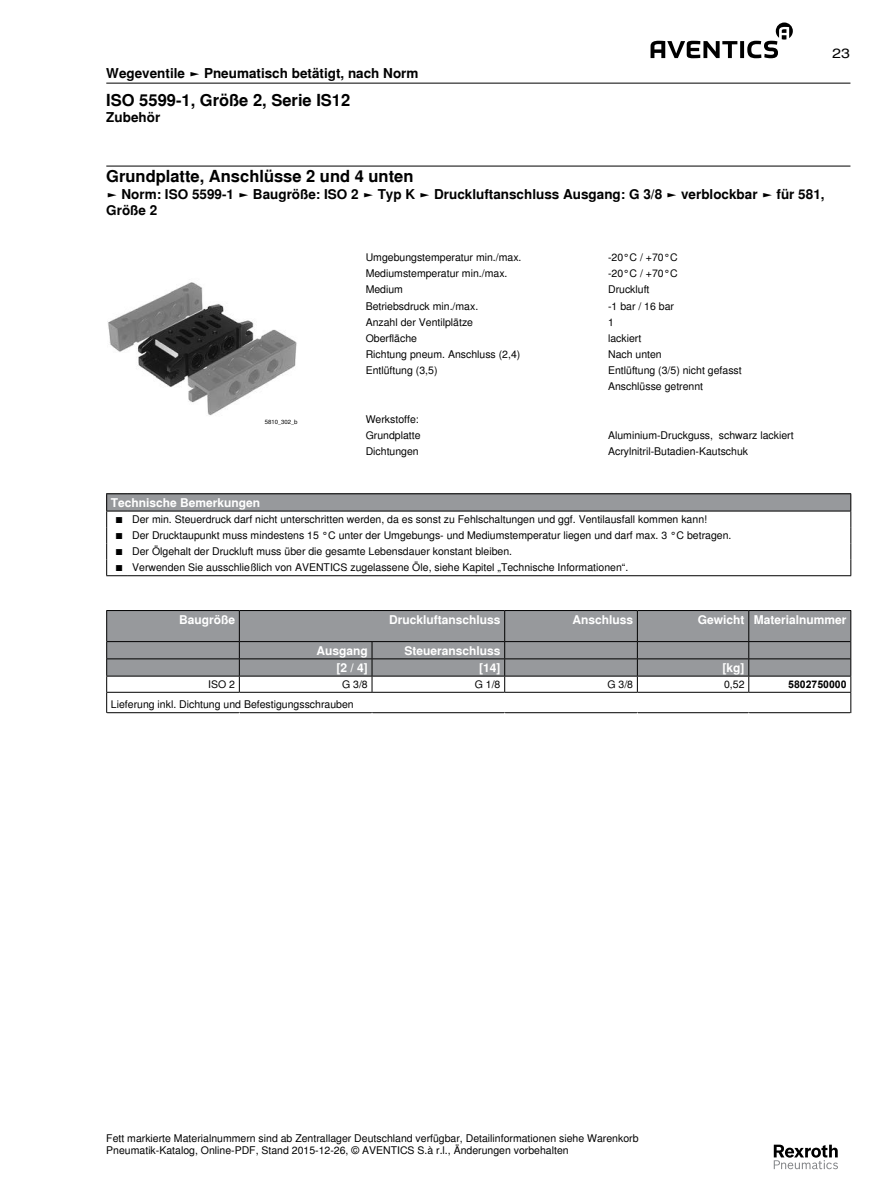
<style>
.page{position:relative;width:893px;height:1191px;background:#fff}
.page>*{position:absolute;margin:0;border:0;box-sizing:border-box;transform-origin:0 0}
.t1{font:700 16.5px "Nimbus Sans Global";color:#000}
.t2{font:700 13.5px/16.5px "Nimbus Sans Global";color:#000}
.t3{font:13.5px "Nimbus Sans Global";color:#000;scale:1.2 1}
.t4{font:700 12px "Nimbus Sans Global";color:#fff}
.t5{font:10.5px/16.2px "Nimbus Sans Global";color:#000}
.t6{font:700 10.5px "Arial";color:#000}
.t7{font:6px "Nimbus Sans Global";color:#000}
</style>
<div class="page">
<svg style="left:650px;top:23px;width:143px;height:35px"></svg>
<svg style="left:774px;top:1144px;width:64px;height:25px"></svg>
<hr style="left:106px;top:83px;width:744px;height:1px;background:#000">
<hr style="left:106px;top:166px;width:744px;height:1px;background:#000">
<img style="left:107px;top:282px;width:190px;height:134px">
<div style="left:107px;top:494px;width:744px;height:17px;background:#97999c"></div>
<hr style="left:128px;top:493px;width:723px;height:1px;background:#000">
<hr style="left:128px;top:511px;width:723px;height:1px;background:#000">
<svg style="left:850px;top:494px;width:1px;height:81px"></svg>
<svg style="left:106px;top:493px;width:22px;height:83px"></svg>
<hr style="left:128px;top:575px;width:723px;height:1px;background:#000">
<div style="left:107px;top:611px;width:743px;height:65px;background:#97999c"></div>
<hr style="left:106px;top:610px;width:133px;height:1px;background:#000">
<hr style="left:106px;top:611px;width:1px;height:30px;background:#000">
<hr style="left:239px;top:610px;width:133px;height:1px;background:#000">
<hr style="left:372px;top:610px;width:133px;height:1px;background:#000">
<hr style="left:505px;top:610px;width:132px;height:1px;background:#000">
<hr style="left:637px;top:610px;width:112px;height:1px;background:#000">
<hr style="left:749px;top:610px;width:102px;height:1px;background:#000">
<hr style="left:850px;top:611px;width:1px;height:30px;background:#000">
<hr style="left:106px;top:676px;width:133px;height:1px;background:#000">
<hr style="left:239px;top:676px;width:133px;height:1px;background:#000">
<hr style="left:372px;top:676px;width:133px;height:1px;background:#000">
<hr style="left:505px;top:676px;width:132px;height:1px;background:#000">
<hr style="left:637px;top:676px;width:112px;height:1px;background:#000">
<hr style="left:749px;top:676px;width:102px;height:1px;background:#000">
<hr style="left:106px;top:692px;width:133px;height:1px;background:#000">
<hr style="left:239px;top:692px;width:133px;height:1px;background:#000">
<hr style="left:372px;top:692px;width:133px;height:1px;background:#000">
<hr style="left:505px;top:692px;width:132px;height:1px;background:#000">
<hr style="left:637px;top:692px;width:112px;height:1px;background:#000">
<hr style="left:749px;top:692px;width:102px;height:1px;background:#000">
<hr style="left:239px;top:611px;width:1px;height:30px;background:#000">
<hr style="left:504px;top:611px;width:1px;height:30px;background:#000">
<hr style="left:637px;top:611px;width:1px;height:30px;background:#000">
<hr style="left:748px;top:611px;width:1px;height:30px;background:#000">
<hr style="left:107px;top:641px;width:132px;height:1px;background:#000">
<hr style="left:239px;top:641px;width:133px;height:1px;background:#000">
<hr style="left:372px;top:641px;width:133px;height:1px;background:#000">
<hr style="left:505px;top:641px;width:132px;height:1px;background:#000">
<hr style="left:637px;top:641px;width:112px;height:1px;background:#000">
<hr style="left:749px;top:641px;width:101px;height:1px;background:#000">
<hr style="left:107px;top:658px;width:132px;height:1px;background:#000">
<hr style="left:239px;top:658px;width:133px;height:1px;background:#000">
<svg style="left:239px;top:642px;width:1px;height:50px"></svg>
<hr style="left:372px;top:658px;width:133px;height:1px;background:#000">
<svg style="left:372px;top:642px;width:1px;height:50px"></svg>
<hr style="left:505px;top:658px;width:132px;height:1px;background:#000">
<svg style="left:504px;top:642px;width:1px;height:50px"></svg>
<hr style="left:637px;top:658px;width:112px;height:1px;background:#000">
<svg style="left:637px;top:642px;width:1px;height:50px"></svg>
<hr style="left:749px;top:658px;width:101px;height:1px;background:#000">
<svg style="left:748px;top:642px;width:1px;height:50px"></svg>
<hr style="left:106px;top:712px;width:133px;height:1px;background:#000">
<hr style="left:239px;top:712px;width:133px;height:1px;background:#000">
<hr style="left:372px;top:712px;width:133px;height:1px;background:#000">
<hr style="left:505px;top:712px;width:132px;height:1px;background:#000">
<hr style="left:637px;top:712px;width:112px;height:1px;background:#000">
<hr style="left:749px;top:712px;width:102px;height:1px;background:#000">
<svg style="left:106px;top:641px;width:1px;height:72px"></svg>
<svg style="left:850px;top:641px;width:1px;height:73px"></svg>
<p class="t2" style="left:106px;top:65px;width:314px">Wegeventile ► Pneumatisch betätigt, nach Norm</p>
<h1 class="t1" style="left:106px;top:87px;width:245px">ISO 5599-1, Größe 2, Serie IS12</h1>
<p class="t2" style="left:106px;top:109px;width:56px">Zubehör</p>
<p class="t3" style="left:832px;top:43px;width:17px">23</p>
<h1 class="t1" style="left:106px;top:164px;width:309px">Grundplatte, Anschlüsse 2 und 4 unten</h1>
<p class="t2" style="left:106px;top:185px;width:720px">► Norm: ISO 5599-1 ► Baugröße: ISO 2 ► Typ K ► Druckluftanschluss Ausgang: G 3/8 ► verblockbar ► für 581,<br>Größe 2</p>
<p class="t7" style="left:265px;top:417px;width:34px">5810_302_b</p>
<p class="t5" style="left:366px;top:249px;width:157px">Umgebungstemperatur min./max.</p>
<p class="t5" style="left:608px;top:249px;width:71px">-20°C / +70°C</p>
<p class="t5" style="left:366px;top:265px;width:143px">Mediumstemperatur min./max.</p>
<p class="t5" style="left:608px;top:265px;width:71px">-20°C / +70°C</p>
<p class="t5" style="left:366px;top:281px;width:39px">Medium</p>
<p class="t5" style="left:608px;top:281px;width:43px">Druckluft</p>
<p class="t5" style="left:366px;top:297px;width:114px">Betriebsdruck min./max.</p>
<p class="t5" style="left:608px;top:297px;width:67px">-1 bar / 16 bar</p>
<p class="t5" style="left:366px;top:313px;width:109px">Anzahl der Ventilplätze</p>
<p class="t5" style="left:608px;top:313px;width:7px">1</p>
<p class="t5" style="left:366px;top:330px;width:53px">Oberfläche</p>
<p class="t5" style="left:608px;top:330px;width:35px">lackiert</p>
<p class="t5" style="left:366px;top:346px;width:156px">Richtung pneum. Anschluss (2,4)</p>
<p class="t5" style="left:608px;top:346px;width:55px">Nach unten</p>
<p class="t5" style="left:366px;top:362px;width:73px">Entlüftung (3,5)</p>
<p class="t5" style="left:608px;top:362px;width:135px">Entlüftung (3/5) nicht gefasst<br>Anschlüsse getrennt</p>
<p class="t5" style="left:366px;top:410px;width:56px">Werkstoffe:<br>Grundplatte</p>
<p class="t5" style="left:608px;top:426px;width:187px">Aluminium-Druckguss, schwarz lackiert</p>
<p class="t5" style="left:366px;top:443px;width:55px">Dichtungen</p>
<p class="t5" style="left:608px;top:443px;width:142px">Acrylnitril-Butadien-Kautschuk</p>
<p class="t4" style="left:111px;top:493px;width:151px">Technische Bemerkungen</p>
<p class="t5" style="left:115px;top:510px;width:594px">■ Der min. Steuerdruck darf nicht unterschritten werden, da es sonst zu Fehlschaltungen und ggf. Ventilausfall kommen kann!</p>
<p class="t5" style="left:115px;top:527px;width:618px">■ Der Drucktaupunkt muss mindestens 15 °C unter der Umgebungs- und Mediumstemperatur liegen und darf max. 3 °C betragen.</p>
<p class="t5" style="left:115px;top:543px;width:399px">■ Der Ölgehalt der Druckluft muss über die gesamte Lebensdauer konstant bleiben.</p>
<p class="t5" style="left:115px;top:559px;width:515px">■ Verwenden Sie ausschließlich von AVENTICS zugelassene Öle, siehe Kapitel „Technische Informationen“.</p>
<p class="t4" style="left:179px;top:610px;width:58px">Baugröße</p>
<p class="t4" style="left:389px;top:610px;width:113px">Druckluftanschluss</p>
<p class="t4" style="left:572px;top:610px;width:62px">Anschluss</p>
<p class="t4" style="left:698px;top:610px;width:150px">Gewicht Materialnummer</p>
<p class="t4" style="left:316px;top:641px;width:53px">Ausgang</p>
<p class="t4" style="left:404px;top:641px;width:98px">Steueranschluss</p>
<p class="t4" style="left:336px;top:658px;width:33px">[2 / 4]</p>
<p class="t4" style="left:479px;top:658px;width:23px">[14]</p>
<p class="t4" style="left:722px;top:658px;width:23px">[kg]</p>
<p class="t5" style="left:208px;top:675px;width:28px">ISO 2</p>
<p class="t5" style="left:342px;top:675px;width:27px">G 3/8</p>
<p class="t5" style="left:475px;top:675px;width:27px">G 1/8</p>
<p class="t5" style="left:607px;top:675px;width:27px">G 3/8</p>
<p class="t5" style="left:724px;top:675px;width:22px">0,52</p>
<p class="t6" style="left:788px;top:677px;width:60px">5802750000</p>
<p class="t5" style="left:111px;top:696px;width:244px">Lieferung inkl. Dichtung und Befestigungsschrauben</p>
<p class="t5" style="left:106px;top:1131px;width:534px;line-height:12.6px">Fett markierte Materialnummern sind ab Zentrallager Deutschland verfügbar, Detailinformationen siehe Warenkorb<br>Pneumatik-Katalog, Online-PDF, Stand 2015-12-26, © AVENTICS S.à r.l., Änderungen vorbehalten</p>
</div>
